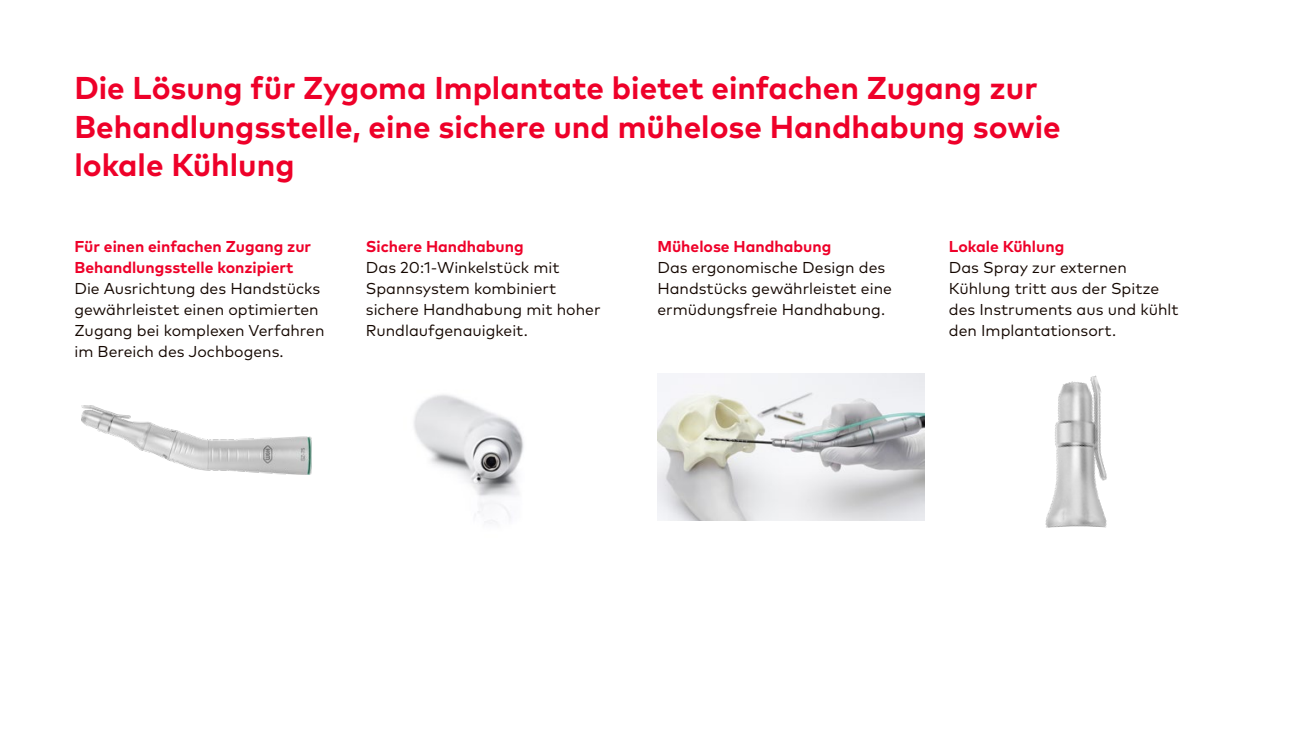
<style>
.page{position:relative;width:1290px;height:735px;background:#fff}
.page>*{position:absolute;margin:0;border:0;box-sizing:border-box;transform-origin:0 0}
.t1{font:700 31.5px/38.5px "Mark Pro";color:#ee0029}
.t2{font:15.75px/21px "Mark Pro";color:#140700}
.t3{font:700 15.75px/21px "Mark Pro";color:#ee0029}
</style>
<div class="page">
<img style="left:414px;top:394px;width:110px;height:130px">
<img style="left:657px;top:373px;width:267px;height:147px">
<img style="left:81px;top:405px;width:231px;height:69px">
<img style="left:1045px;top:375px;width:62px;height:153px">
<h1 class="t1" style="left:74px;top:66px;width:988px">Die Lösung für Zygoma Implantate bietet einfachen Zugang zur<br>Behandlungsstelle, eine sichere und mühelose Handhabung sowie lokale Kühlung</h1>
<p class="t3" style="left:74px;top:235px;width:238px">Für einen einfachen Zugang zur<br>Behandlungsstelle konzipiert</p>
<p class="t2" style="left:74px;top:277px;width:252px">Die Ausrichtung des Handstücks gewährleistet einen optimierten<br>Zugang bei komplexen Verfahren im Bereich des Jochbogens.</p>
<p class="t3" style="left:366px;top:235px;width:159px">Sichere Handhabung</p>
<p class="t2" style="left:366px;top:256px;width:236px">Das 20:1-Winkelstück mit<br>Spannsystem kombiniert sichere Handhabung mit hoher<br>Rundlaufgenauigkeit.</p>
<p class="t3" style="left:657px;top:235px;width:175px">Mühelose Handhabung</p>
<p class="t2" style="left:657px;top:256px;width:236px">Das ergonomische Design des<br>Handstücks gewährleistet eine ermüdungsfreie Handhabung.</p>
<p class="t3" style="left:949px;top:235px;width:117px">Lokale Kühlung</p>
<p class="t2" style="left:949px;top:256px;width:231px">Das Spray zur externen<br>Kühlung tritt aus der Spitze des Instruments aus und kühlt den Implantationsort.</p>
</div>
